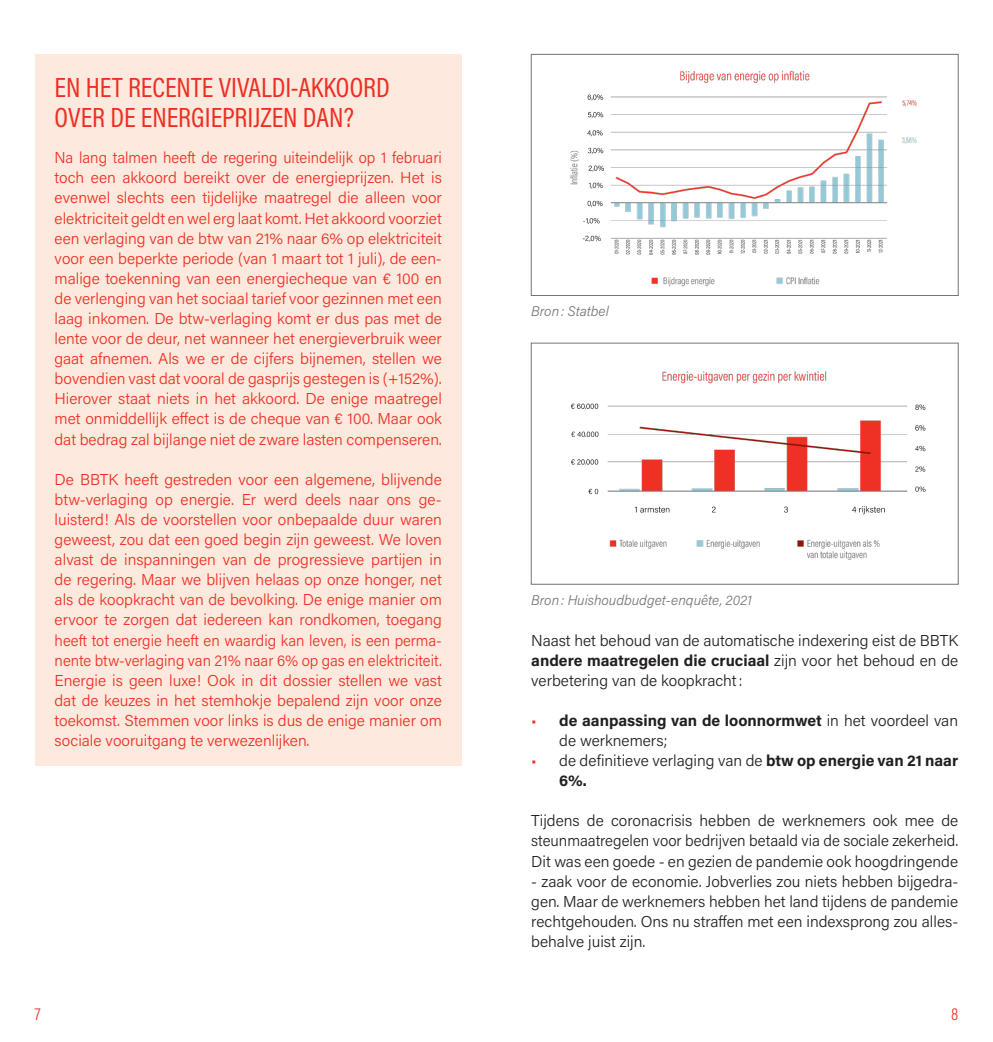
<style>
.page{position:relative;width:993px;height:1042px;background:#fff}
.page>*{position:absolute;margin:0;border:0;box-sizing:border-box;transform-origin:0 0}
.Titre_1{font:28px/29.8px "Acumin Pro Cond";color:#ee2e22}
.t1{font:300 17.5px "Acumin Pro Cond";color:#ee2e22}
.Body{font:300 15.75px/20.1px "Acumin Pro";color:#ee2e22;text-align:justify;scale:.96 1}
.Body-2{font:300 15.75px/20.1px "Acumin Pro";color:#ee2e22;text-align:justify}
.Body-3{font:300 15.75px/20.1px "Acumin Pro";color:#231f20;text-align:justify}
.Italique_-_petit{font:italic 300 14px "Acumin Pro";color:#767277}
.s1{font-weight:700}
.s2{color:#ee2e22}
</style>
<div class="page">
<div style="left:35px;top:55px;width:426px;height:711px;background:#fde9dd"></div>
<img style="left:571px;top:371px;width:355px;height:189px">
<div style="left:531px;top:343px;width:427px;height:241px;border:1px solid #767277"></div>
<img style="left:570px;top:71px;width:347px;height:216px">
<div style="left:531px;top:54px;width:427px;height:242px;border:1px solid #767277"></div>
<p class="Titre_1" style="left:55px;top:72px;width:336px">EN HET RECENTE VIVALDI-AKKOORD<br>OVER DE ENERGIEPRIJZEN DAN?</p>
<p class="Body" style="left:55px;top:147px;width:405px">Na lang talmen heeft de regering uiteindelijk op 1 februari toch een akkoord bereikt over de energieprijzen. Het is evenwel slechts een tijdelijke maatregel die alleen voor elektriciteit geldt en wel erg laat komt. Het akkoord voorziet een verlaging van de btw van 21% naar 6% op elektriciteit voor een beperkte periode (van 1 maart tot 1 juli), de een&shy;malige toekenning van een energiecheque van € 100 en de verlenging van het sociaal tarief voor gezinnen met een laag inkomen. De btw-verlaging komt er dus pas met de lente voor de deur, net wanneer het energieverbruik weer gaat afnemen. Als we er de cijfers bijnemen, stellen we bovendien vast dat vooral de gasprijs gestegen is (+152%).<br>Hierover staat niets in het akkoord. De enige maatregel met onmiddellijk effect is de cheque van € 100. Maar ook dat bedrag zal bijlange niet de zware lasten compenseren.</p>
<p class="Body-2" style="left:55px;top:468px;width:388px">De BBTK heeft gestreden voor een algemene, blijvende btw-verlaging op energie. Er werd deels naar ons ge&shy;luisterd! Als de voorstellen voor onbepaalde duur waren geweest, zou dat een goed begin zijn geweest. We loven alvast de inspanningen van de progressieve partijen in de regering. Maar we blijven helaas op onze honger, net als de koopkracht van de bevolking. De enige manier om ervoor te zorgen dat iedereen kan rondkomen, toegang heeft tot energie heeft en waardig kan leven, is een perma&shy;nente btw-verlaging van 21% naar 6% op gas en elektriciteit.<br>Energie is geen luxe! Ook in dit dossier stellen we vast dat de keuzes in het stemhokje bepalend zijn voor onze toekomst. Stemmen voor links is dus de enige manier om sociale vooruitgang te verwezenlijken.</p>
<p class="Italique_-_petit" style="left:531px;top:301px;width:79px">Bron: Statbel</p>
<p class="Italique_-_petit" style="left:531px;top:590px;width:222px">Bron: Huishoudbudget-enquête, 2021</p>
<p class="Body-3" style="left:531px;top:629px;width:428px">Naast het behoud van de automatische indexering eist de BBTK <span class="s1">andere maatregelen die cruciaal</span> zijn voor het behoud en de verbetering van de koopkracht:</p>
<p class="Body-3" style="left:559px;top:710px;width:400px;text-indent:-28px"><span class="s2">•</span> <span class="s1">de aanpassing van de loonnormwet</span> in het voordeel van de werknemers;</p>
<p class="Body-3" style="left:559px;top:750px;width:400px;text-indent:-28px"><span class="s2">•</span> de definitieve verlaging van de <span class="s1">btw op energie van 21 naar<br>6%.</span></p>
<p class="Body-3" style="left:531px;top:810px;width:428px">Tijdens de coronacrisis hebben de werknemers ook mee de steunmaatregelen voor bedrijven betaald via de sociale zekerheid.<br>Dit was een goede - en gezien de pandemie ook hoogdringende</p>
<p class="Body-3" style="left:531px;top:870px;width:428px">- zaak voor de economie. Jobverlies zou niets hebben bijgedra&shy;gen. Maar de werknemers hebben het land tijdens de pandemie rechtgehouden. Ons nu straffen met een indexsprong zou alles&shy;behalve juist zijn.</p>
<p class="t1" style="left:35px;top:1003px;width:7px">7</p>
<p class="t1" style="left:950px;top:1003px;width:9px">8</p>
</div>
